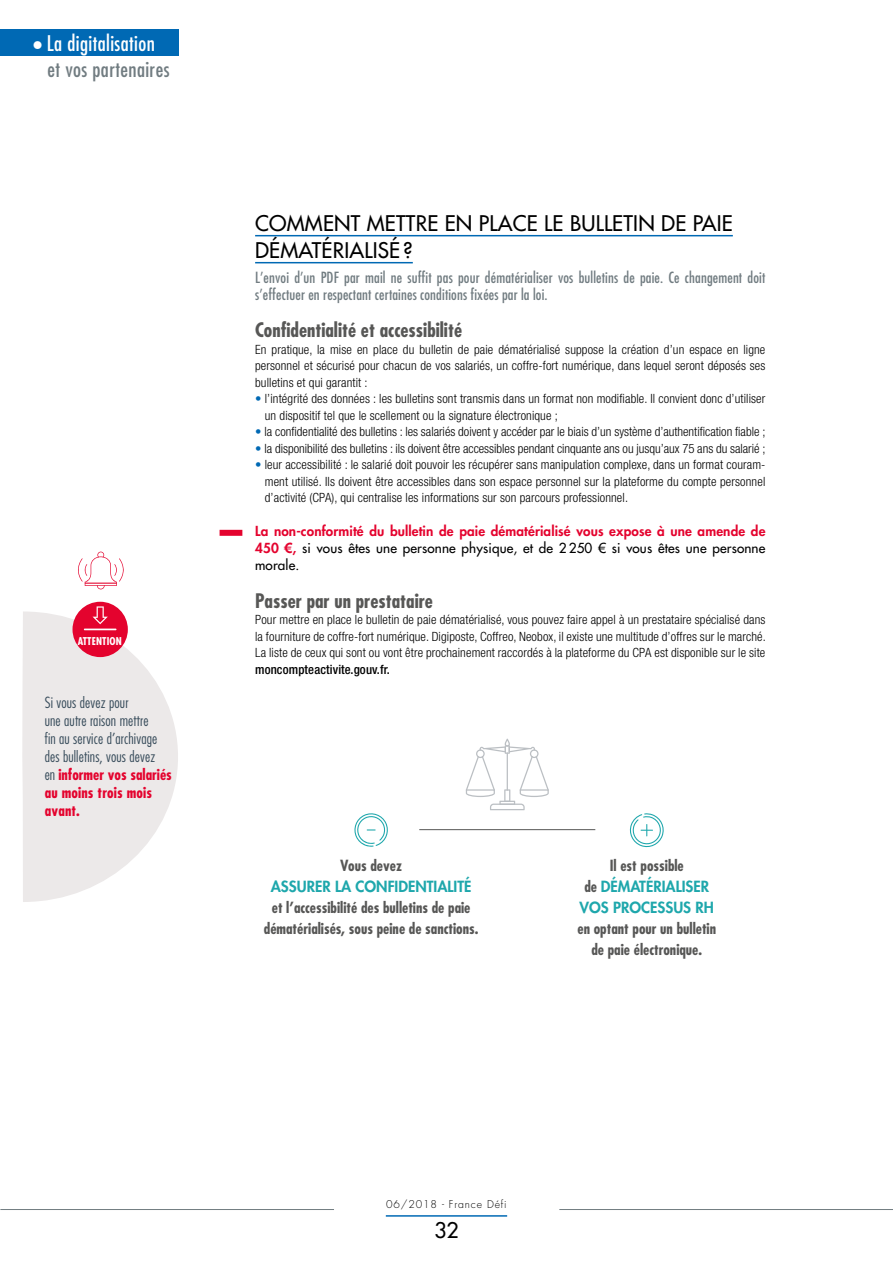
<style>
.page{position:relative;width:893px;height:1263px;background:#fff}
.page>*{position:absolute;margin:0;border:0;box-sizing:border-box;transform-origin:0 0}
.t1{font:21px/27px "Futura";letter-spacing:.01em;color:#000}
.t2{font:condensed 21px "Futura";letter-spacing:.02em;color:#fff}
.t3{font:condensed 21px "Futura";letter-spacing:.02em;color:#717c81}
.t4{font:700 condensed 19.5px "Futura";color:#575756}
.t5{font:condensed 15px/16.5px "Futura";letter-spacing:.01em;color:#717c81}
.t6{font:300 condensed 15px/18px "Futura";letter-spacing:.01em;color:#394d5c}
.t7{font:700 condensed 15px/21px "Futura";color:#575756;text-align:center}
.t8{font:800 15px/21px "Futura";color:#1ea7ac;text-align:center}
.t9{font:800 13.5px/17.2px "Futura LT";letter-spacing:.01em;color:#e4032e;text-align:justify}
.t10{font:300 condensed 12.75px/16.5px "Helvetica Neue";letter-spacing:.01em;color:#000;text-align:justify}
.t11{font:500 condensed 12.75px "Helvetica Neue";letter-spacing:.01em;color:#000}
.t12{font:300 10.5px "Futura";letter-spacing:.08em;color:#000}
.t13{font:700 condensed 10.5px "Futura";letter-spacing:.015em;color:#fff}
.s1{font-weight:700;color:#e4032e}
.s2{color:#0069b4}
.s3{font-weight:400;color:#000}
.s4{font-weight:700;font-stretch:condensed;color:#575756}
</style>
<div class="page">
<div style="left:0;top:29px;width:179px;height:26px;background:#0069b4"></div>
<hr style="left:0;top:1209px;width:334px;height:1px;background:#717c81">
<hr style="left:386px;top:1215px;width:121px;height:2px;background:#0069b4">
<hr style="left:559px;top:1209px;width:334px;height:1px;background:#717c81">
<hr style="left:255px;top:235px;width:478px;height:1px;background:#0069b4">
<hr style="left:255px;top:262px;width:158px;height:1px;background:#0069b4">
<div style="left:220px;top:530px;width:22px;height:6px;background:#e4032e"></div>
<svg style="left:466px;top:739px;width:83px;height:71px"></svg>
<hr style="left:507px;top:752px;width:1px;height:39px;background:#bbbfc3">
<hr style="left:419px;top:829px;width:176px;height:1px;background:#575756">
<svg style="left:354px;top:813px;width:34px;height:34px"></svg>
<svg style="left:629px;top:813px;width:35px;height:35px"></svg>
<svg style="left:78px;top:552px;width:46px;height:37px"></svg>
<svg style="left:22px;top:611px;width:156px;height:291px;fill:#ece9e9"></svg>
<div style="left:73px;top:602px;width:55px;height:55px;background:#e4032e;border-radius:50%"></div>
<hr style="left:84px;top:629px;width:32px;height:1px;background:#fff">
<svg style="left:93px;top:606px;width:15px;height:18px"></svg>
<h1 class="t2" style="left:33px;top:31px;width:123px">• La digitalisation</h1>
<h1 class="t3" style="left:48px;top:56px;width:123px">et vos partenaires</h1>
<p class="t13" style="left:78px;top:635px;width:46px">ATTENTION</p>
<p class="t6" style="left:45px;top:694px;width:129px">Si vous devez pour<br>une autre raison mettre<br>fin au service d’archivage des bulletins, vous devez<br>en <span class="s1">informer vos salariés au moins trois mois avant.</span></p>
<h1 class="t1" style="left:255px;top:210px;width:479px">COMMENT METTRE EN PLACE LE BULLETIN DE PAIE<br>DÉMATÉRIALISÉ ?</h1>
<p class="t5" style="left:255px;top:269px;width:512px">L’envoi d’un PDF par mail ne suffit pas pour dématérialiser vos bulletins de paie. Ce changement doit s’effectuer en respectant certaines conditions fixées par la loi.</p>
<h2 class="t4" style="left:255px;top:318px;width:208px">Confidentialité et accessibilité</h2>
<p class="t10" style="left:255px;top:341px;width:512px">En pratique, la mise en place du bulletin de paie dématérialisé suppose la création d’un espace en ligne personnel et sécurisé pour chacun de vos salariés, un coffre-fort numérique, dans lequel seront déposés ses bulletins et qui garantit :</p>
<p class="t10" style="left:265px;top:390px;width:502px;text-indent:-10px"><span class="s2">•</span> l’intégrité des données : les bulletins sont transmis dans un format non modifiable. Il convient donc d’utiliser un dispositif tel que le scellement ou la signature électronique ;</p>
<p class="t10" style="left:255px;top:423px;width:512px"><span class="s2">•</span> la confidentialité des bulletins : les salariés doivent y accéder par le biais d’un système d’authentification fiable ;</p>
<p class="t10" style="left:255px;top:440px;width:512px"><span class="s2">•</span> la disponibilité des bulletins : ils doivent être accessibles pendant cinquante ans ou jusqu’aux 75 ans du salarié ;</p>
<p class="t10" style="left:265px;top:456px;width:502px;text-indent:-10px"><span class="s2">•</span> leur accessibilité : le salarié doit pouvoir les récupérer sans manipulation complexe, dans un format couram&shy;ment utilisé. Ils doivent être accessibles dans son espace personnel sur la plateforme du compte personnel d’activité (CPA), qui centralise les informations sur son parcours professionnel.</p>
<p class="t9" style="left:255px;top:522px;width:512px">La non-conformité du bulletin de paie dématérialisé vous expose à une amende de 450 €, <span class="s3">si vous êtes une personne physique, et de 2 250 € si vous êtes une personne morale.</span></p>
<h2 class="t4" style="left:255px;top:589px;width:179px">Passer par un prestataire</h2>
<p class="t10" style="left:255px;top:612px;width:512px">Pour mettre en place le bulletin de paie dématérialisé, vous pouvez faire appel à un prestataire spécialisé dans la fourniture de coffre-fort numérique. Digiposte, Coffreo, Neobox, il existe une multitude d’offres sur le marché.<br>La liste de ceux qui sont ou vont être prochainement raccordés à la plateforme du CPA est disponible sur le site</p>
<p class="t11" style="left:255px;top:662px;width:136px">moncompteactivite.gouv.fr.</p>
<p class="t7" style="left:340px;top:855px;width:63px">Vous devez</p>
<p class="t8" style="left:271px;top:875px;width:202px">ASSURER LA CONFIDENTIALITÉ</p>
<p class="t7" style="left:264px;top:897px;width:216px">et l’accessibilité des bulletins de paie dématérialisés, sous peine de sanctions.</p>
<p class="t8" style="left:580px;top:854px;width:136px"><span class="s4">Il est possible<br>de</span> DÉMATÉRIALISER<br>VOS PROCESSUS RH</p>
<p class="t7" style="left:577px;top:918px;width:140px">en optant pour un bulletin de paie électronique.</p>
<p class="t12" style="left:386px;top:1198px;width:122px">06/2018 - France Défi</p>
<h1 class="t1" style="left:434px;top:1216px;width:26px">32</h1>
</div>
